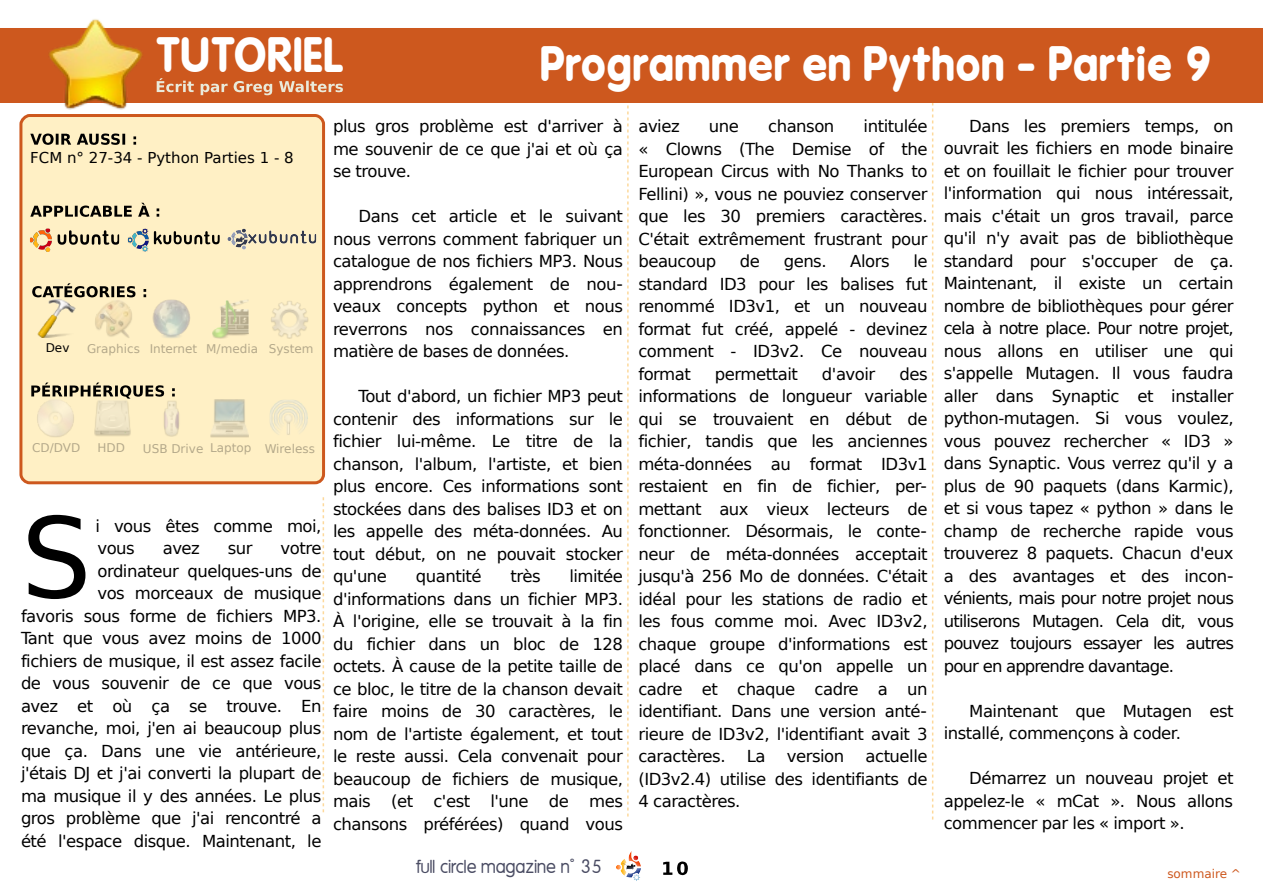
<style>
.page{position:relative;width:1263px;height:893px;background:#fff}
.page>*{position:absolute;margin:0;border:0;box-sizing:border-box;transform-origin:0 0}
.t1{font:111.3px "DejaVu Sans";color:#000}
.t2{font:700 46.5px "Mg Open Modata";color:#fff;scale:.9 1}
.t3{font:18px "Mg Open Modata";color:#4a4c63}
.t4{font:16.5px/22.5px "DejaVu Sans";letter-spacing:-.03em;color:#000;text-align:justify}
.t5{font:15px "DejaVu Sans";color:#000}
.t6{font:12px "DejaVu Sans";color:rgb(0 0 0/.3)}
.t7{font:12px "DejaVu Sans";color:#cd581e}
.t8{font:12px "DejaVu Sans";color:#000}
</style>
<div class="page">
<svg style="left:627px;top:105px;width:2px;height:711px"></svg>
<svg style="left:932px;top:103px;width:1px;height:716px"></svg>
<img style="left:616px;top:851px;width:25px;height:30px">
<svg style="left:663px;top:861px;width:25px;height:14px"></svg>
<div style="left:0;top:28px;width:1263px;height:75px;background:#cd581e"></div>
<svg style="left:157px;top:78px;width:37px;height:14px"></svg>
<svg style="left:201px;top:84px;width:27px;height:11px"></svg>
<svg style="left:234px;top:81px;width:38px;height:14px"></svg>
<svg style="left:279px;top:81px;width:64px;height:731px"></svg>
<div style="left:19px;top:113px;width:308px;height:373px;background:#fff0c5"></div>
<img style="left:49px;top:19px;width:94px;height:91px">
<svg style="left:30px;top:134px;width:41px;height:11px"></svg>
<svg style="left:77px;top:134px;width:48px;height:11px"></svg>
<svg style="left:133px;top:136px;width:3px;height:9px"></svg>
<svg style="left:30px;top:206px;width:102px;height:11px"></svg>
<svg style="left:138px;top:203px;width:12px;height:14px"></svg>
<svg style="left:157px;top:208px;width:2px;height:9px"></svg>
<img style="left:30px;top:228px;width:89px;height:24px">
<img style="left:128px;top:228px;width:92px;height:24px">
<img style="left:227px;top:228px;width:89px;height:22px">
<svg style="left:32px;top:283px;width:104px;height:14px"></svg>
<svg style="left:144px;top:289px;width:2px;height:8px"></svg>
<svg style="left:31px;top:383px;width:133px;height:16px;background:#a1977c"></svg>
<svg style="left:172px;top:388px;width:3px;height:8px"></svg>
<img style="left:94px;top:300px;width:39px;height:38px">
<img style="left:37px;top:299px;width:38px;height:38px">
<img style="left:152px;top:300px;width:38px;height:38px">
<img style="left:211px;top:300px;width:38px;height:38px">
<img style="left:270px;top:300px;width:39px;height:39px">
<img style="left:94px;top:399px;width:38px;height:39px">
<img style="left:36px;top:399px;width:39px;height:38px">
<img style="left:152px;top:399px;width:39px;height:39px">
<img style="left:210px;top:399px;width:39px;height:39px">
<img style="left:270px;top:400px;width:38px;height:38px">
<h2 class="t2" style="left:157px;top:28px;width:210px">TUTORIEL</h2>
<h2 class="t2" style="left:541px;top:37px;width:751px">Programmer en Python - Partie 9</h2>
<p class="t5" style="left:30px;top:149px;width:265px">FCM n° 27-34 - Python Parties 1 - 8</p>
<p class="t8" style="left:46px;top:341px;width:25px">Dev</p>
<p class="t6" style="left:87px;top:342px;width:228px">Graphics Internet M/media System</p>
<p class="t6" style="left:32px;top:441px;width:50px">CD/DVD</p>
<p class="t6" style="left:97px;top:441px;width:29px">HDD</p>
<p class="t6" style="left:143px;top:442px;width:173px">USB Drive Laptop Wireless</p>
<h1 class="t1" style="left:21px;top:494px;width:72px">S</h1>
<p class="t4" style="left:95px;top:515px;width:228px">i vous êtes comme moi, vous</p>
<p class="t4" style="left:21px;top:537px;width:302px;text-align:right">votre<br>ordinateur quelques-uns de<br>vos morceaux de musique<br>favoris sous forme de fichiers MP3.<br>Tant que vous avez moins de 1000 fichiers de musique, il est assez facile de vous souvenir de ce que vous avez et où ça se trouve. En revanche, moi, j'en ai beaucoup plus que ça. Dans une vie antérieure, j'étais DJ et j'ai converti la plupart de ma musique il y des années. Le plus gros problème que j'ai rencontré a été l'espace disque. Maintenant, le</p>
<p class="t4" style="left:163px;top:537px;width:39px">avez</p>
<p class="t4" style="left:228px;top:537px;width:26px">sur</p>
<p class="t4" style="left:333px;top:115px;width:291px">plus gros problème est d'arriver à me souvenir de ce que j'ai et où ça se trouve.</p>
<p class="t4" style="left:333px;top:205px;width:291px;text-indent:26px">Dans cet article et le suivant nous verrons comment fabriquer un catalogue de nos fichiers MP3. Nous apprendrons également de nou&shy;veaux concepts python et nous reverrons nos connaissances en matière de bases de données.</p>
<p class="t4" style="left:333px;top:385px;width:291px;text-indent:26px">Tout d'abord, un fichier MP3 peut contenir des informations sur le fichier lui-même. Le titre de la chanson, l'album, l'artiste, et bien plus encore. Ces informations sont stockées dans des balises ID3 et on les appelle des méta-données. Au tout début, on ne pouvait stocker qu'une</p>
<p class="t4" style="left:333px;top:565px;width:291px;text-indent:236px">limitée d'informations dans un fichier MP3.<br>À l'origine, elle se trouvait à la fin du fichier dans un bloc de 128 octets. À cause de la petite taille de ce bloc, le titre de la chanson devait faire moins de 30 caractères, le nom de l'artiste également, et tout le reste aussi. Cela convenait pour beaucoup de fichiers de musique, mais (et c'est l'une de mes chansons préférées) quand vous</p>
<p class="t4" style="left:416px;top:565px;width:67px">quantité</p>
<p class="t4" style="left:510px;top:565px;width:32px">très</p>
<p class="t4" style="left:638px;top:115px;width:291px;text-indent:225px">intitulée « Clowns (The Demise of the European Circus with No Thanks to Fellini) », vous ne pouviez conserver que les 30 premiers caractères.<br>C'était extrêmement frustrant pour beaucoup</p>
<p class="t4" style="left:638px;top:115px;width:43px">aviez</p>
<p class="t4" style="left:709px;top:115px;width:32px">une</p>
<p class="t4" style="left:768px;top:115px;width:68px">chanson</p>
<p class="t4" style="left:638px;top:250px;width:291px;text-indent:275px">le standard ID3 pour les balises fut renommé ID3v1, et un nouveau format fut créé, appelé - devinez comment - ID3v2. Ce nouveau format</p>
<p class="t4" style="left:740px;top:250px;width:22px">de</p>
<p class="t4" style="left:784px;top:250px;width:44px">gens.</p>
<p class="t4" style="left:850px;top:250px;width:41px">Alors</p>
<p class="t4" style="left:638px;top:363px;width:291px;text-indent:261px">des informations de longueur variable qui se trouvaient en début de fichier, tandis que les anciennes méta-données au format ID3v1 restaient en fin de fichier, per&shy;mettant aux vieux lecteurs de fonctionner. Désormais, le conte&shy;neur de méta-données acceptait jusqu'à 256 Mo de données. C'était idéal pour les stations de radio et les fous comme moi. Avec ID3v2, chaque groupe d'informations est placé dans ce qu'on appelle un cadre et chaque cadre a un identifiant. Dans une version anté&shy;rieure de ID3v2, l'identifiant avait 3 caractères.</p>
<p class="t4" style="left:715px;top:363px;width:84px">permettait</p>
<p class="t4" style="left:822px;top:363px;width:55px">d'avoir</p>
<p class="t4" style="left:638px;top:745px;width:291px;text-indent:227px">actuelle (ID3v2.4) utilise des identifiants de 4 caractères.</p>
<p class="t4" style="left:747px;top:745px;width:20px">La</p>
<p class="t4" style="left:787px;top:745px;width:59px">version</p>
<p class="t4" style="left:944px;top:115px;width:292px;text-indent:26px">Dans les premiers temps, on ouvrait les fichiers en mode binaire et on fouillait le fichier pour trouver l'information qui nous intéressait, mais c'était un gros travail, parce qu'il n'y avait pas de bibliothèque standard pour s'occuper de ça.<br>Maintenant, il existe un certain nombre de bibliothèques pour gérer cela à notre place. Pour notre projet, nous allons en utiliser une qui s'appelle Mutagen. Il vous faudra aller dans Synaptic et installer python-mutagen. Si vous voulez, vous pouvez rechercher « ID3 » dans Synaptic. Vous verrez qu'il y a plus de 90 paquets (dans Karmic), et si vous tapez « python » dans le champ de recherche rapide vous trouverez 8 paquets. Chacun d'eux a des avantages et des incon&shy;vénients, mais pour notre projet nous utiliserons Mutagen. Cela dit, vous pouvez toujours essayer les autres pour en apprendre davantage.</p>
<p class="t4" style="left:944px;top:700px;width:291px;text-indent:26px">Maintenant que Mutagen est installé, commençons à coder.</p>
<p class="t4" style="left:944px;top:767px;width:291px;text-indent:26px">Démarrez un nouveau projet et appelez-le « mCat ». Nous allons commencer par les « import ».</p>
<p class="t3" style="left:416px;top:858px;width:187px">full circle magazine n° 35</p>
<p class="t7" style="left:1167px;top:867px;width:75px">sommaire ^</p>
</div>
